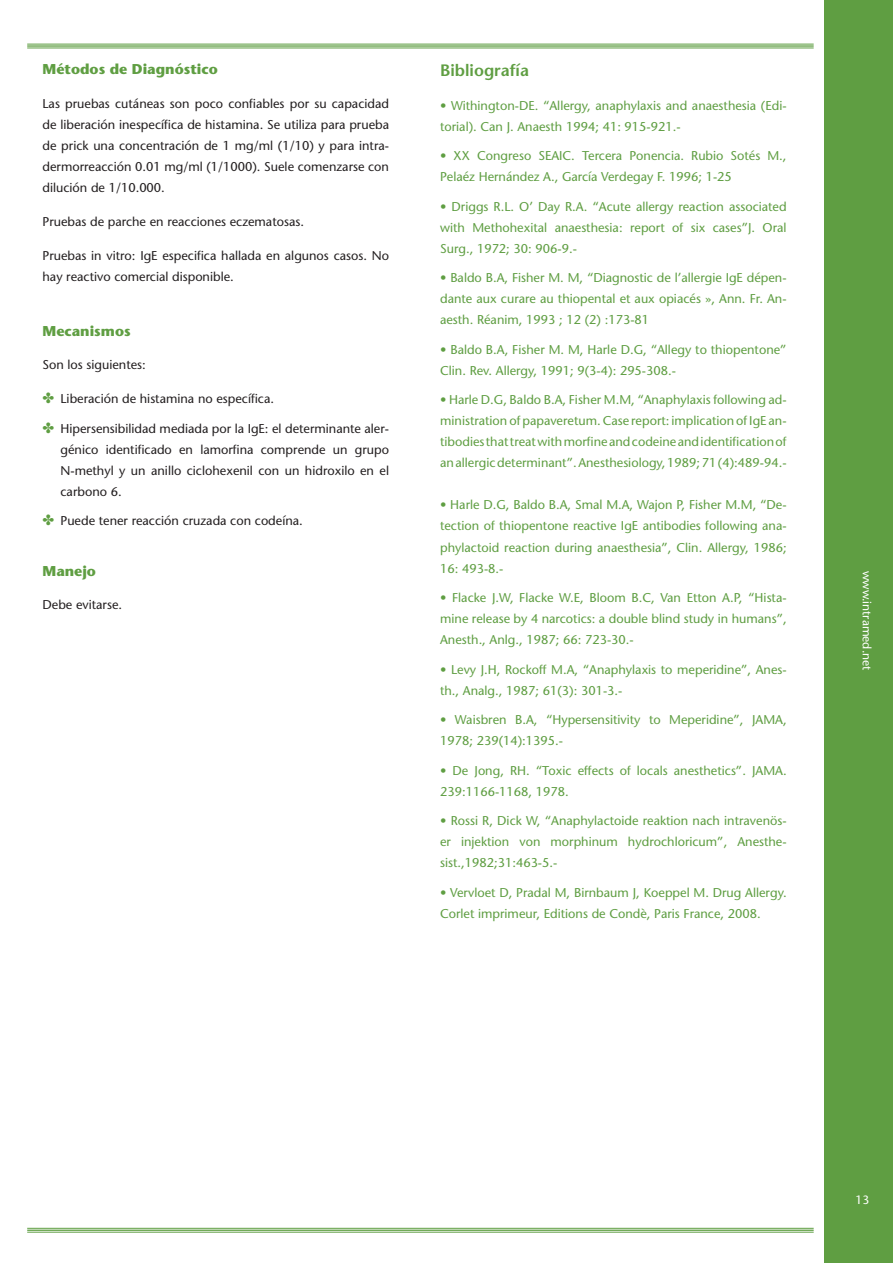
<style>
.page{position:relative;width:893px;height:1263px;background:#fff}
.page>*{position:absolute;margin:0;border:0;box-sizing:border-box;transform-origin:0 0}
.t1{font:600 16.5px "Stone Sans";color:#5f9e42}
.t2{font:700 14.25px "Stone Sans";color:#5f9e42}
.t3{font:12.75px/21px "Stone Sans";color:#5f9e42}
.t4{font:12.75px/21px "Stone Sans";color:#231f20;text-align:justify}
.t5{font:12px "Stone Sans";color:#fff}
</style>
<div class="page">
<div style="left:825px;top:0;width:68px;height:1263px;background:#5f9e42"></div>
<hr style="left:27px;top:44px;width:787px;height:1px;background:#5e9e42">
<hr style="left:27px;top:45px;width:787px;height:2px;background:#5e9e42">
<hr style="left:27px;top:48px;width:787px;height:1px;background:#5e9e42">
<hr style="left:27px;top:1228px;width:787px;height:1px;background:#5e9e42">
<hr style="left:27px;top:1229px;width:787px;height:2px;background:#5e9e42">
<hr style="left:27px;top:1232px;width:787px;height:1px;background:#5e9e42">
<p class="t2" style="left:43px;top:61px;width:177px">Métodos de Diagnóstico</p>
<p class="t4" style="left:43px;top:93px;width:348px">Las pruebas cutáneas son poco confiables por su capacidad de liberación inespecífica de histamina. Se utiliza para prueba de prick una concentración de 1 mg/ml (1/10) y para intra&shy;dermorreacción 0.01 mg/ml (1/1000). Suele comenzarse con dilución de 1/10.000.</p>
<p class="t4" style="left:43px;top:211px;width:263px">Pruebas de parche en reacciones eczematosas.</p>
<p class="t4" style="left:43px;top:245px;width:348px">Pruebas in vitro: IgE especifica hallada en algunos casos. No hay reactivo comercial disponible.</p>
<p class="t2" style="left:43px;top:322px;width:90px">Mecanismos</p>
<p class="t4" style="left:43px;top:354px;width:105px">Son los siguientes:</p>
<p class="t4" style="left:61px;top:388px;width:215px">Liberación de histamina no específica.</p>
<p class="t4" style="left:61px;top:418px;width:330px">Hipersensibilidad mediada por la IgE: el determinante aler&shy;génico identificado en lamorfina comprende un grupo N-methyl y un anillo ciclohexenil con un hidroxilo en el carbono 6.</p>
<p class="t4" style="left:61px;top:510px;width:244px">Puede tener reacción cruzada con codeína.</p>
<p class="t2" style="left:43px;top:562px;width:55px">Manejo</p>
<p class="t4" style="left:43px;top:594px;width:81px">Debe evitarse.</p>
<p class="t1" style="left:440px;top:60px;width:90px">Bibliografía</p>
<p class="t3" style="left:440px;top:95px;width:348px">• Withington-DE. “Allergy, anaphylaxis and anaesthesia (Edi&shy;torial). Can J. Anaesth 1994; 41: 915-921.-</p>
<p class="t3" style="left:440px;top:145px;width:348px">• XX Congreso SEAIC. Tercera Ponencia. Rubio Sotés M.,<br>Pelaéz Hernández A., García Verdegay F. 1996; 1-25</p>
<p class="t3" style="left:440px;top:196px;width:348px;text-align:justify">• Driggs R.L. O’ Day R.A. “Acute allergy reaction associated with Methohexital anaesthesia: report of six cases”J. Oral Surg., 1972; 30: 906-9.-</p>
<p class="t3" style="left:440px;top:268px;width:348px;text-align:justify">• Baldo B.A, Fisher M. M, “Diagnostic de l’allergie IgE dépen&shy;dante aux curare au thiopental et aux opiacés », Ann. Fr. An&shy;aesth. Réanim, 1993 ; 12 (2) :173-81</p>
<p class="t3" style="left:440px;top:339px;width:348px">• Baldo B.A, Fisher M. M, Harle D.G, “Allegy to thiopentone”<br>Clin. Rev. Allergy, 1991; 9(3-4): 295-308.-</p>
<p class="t3" style="left:440px;top:390px;width:348px;text-align:justify">• Harle D.G, Baldo B.A, Fisher M.M, “Anaphylaxis following ad&shy;ministration of papaveretum. Case report: implication of IgE an&shy;tibodies that treat with morfine and codeine and identification of an allergic determinant”. Anesthesiology, 1989; 71 (4):489-94.-</p>
<p class="t3" style="left:440px;top:495px;width:348px;text-align:justify">• Harle D.G, Baldo B.A, Smal M.A, Wajon P, Fisher M.M, “De&shy;tection of thiopentone reactive IgE antibodies following ana&shy;phylactoid reaction during anaesthesia”, Clin. Allergy, 1986; 16: 493-8.-</p>
<p class="t3" style="left:440px;top:587px;width:348px;text-align:justify">• Flacke J.W, Flacke W.E, Bloom B.C, Van Etton A.P, “Hista&shy;mine release by 4 narcotics: a double blind study in humans”, Anesth., Anlg., 1987; 66: 723-30.-</p>
<p class="t3" style="left:440px;top:659px;width:348px">• Levy J.H, Rockoff M.A, “Anaphylaxis to meperidine”, Anes&shy;th., Analg., 1987; 61(3): 301-3.-</p>
<p class="t3" style="left:440px;top:709px;width:348px">• Waisbren B.A, “Hypersensitivity to Meperidine”, JAMA,<br>1978; 239(14):1395.-</p>
<p class="t3" style="left:440px;top:760px;width:348px">• De Jong, RH. “Toxic effects of locals anesthetics”. JAMA.<br>239:1166-1168, 1978.</p>
<p class="t3" style="left:440px;top:810px;width:348px;text-align:justify">• Rossi R, Dick W, “Anaphylactoide reaktion nach intravenös&shy;er injektion von morphinum hydrochloricum”, Anesthe&shy;sist.,1982;31:463-5.-</p>
<p class="t3" style="left:440px;top:882px;width:348px">• Vervloet D, Pradal M, Birnbaum J, Koeppel M. Drug Allergy.<br>Corlet imprimeur, Editions de Condè, Paris France, 2008.</p>
<p class="t5" style="left:874px;top:571px;width:101px;rotate:90deg">www.intramed.net</p>
<p class="t5" style="left:856px;top:1192px;width:13px">13</p>
</div>
